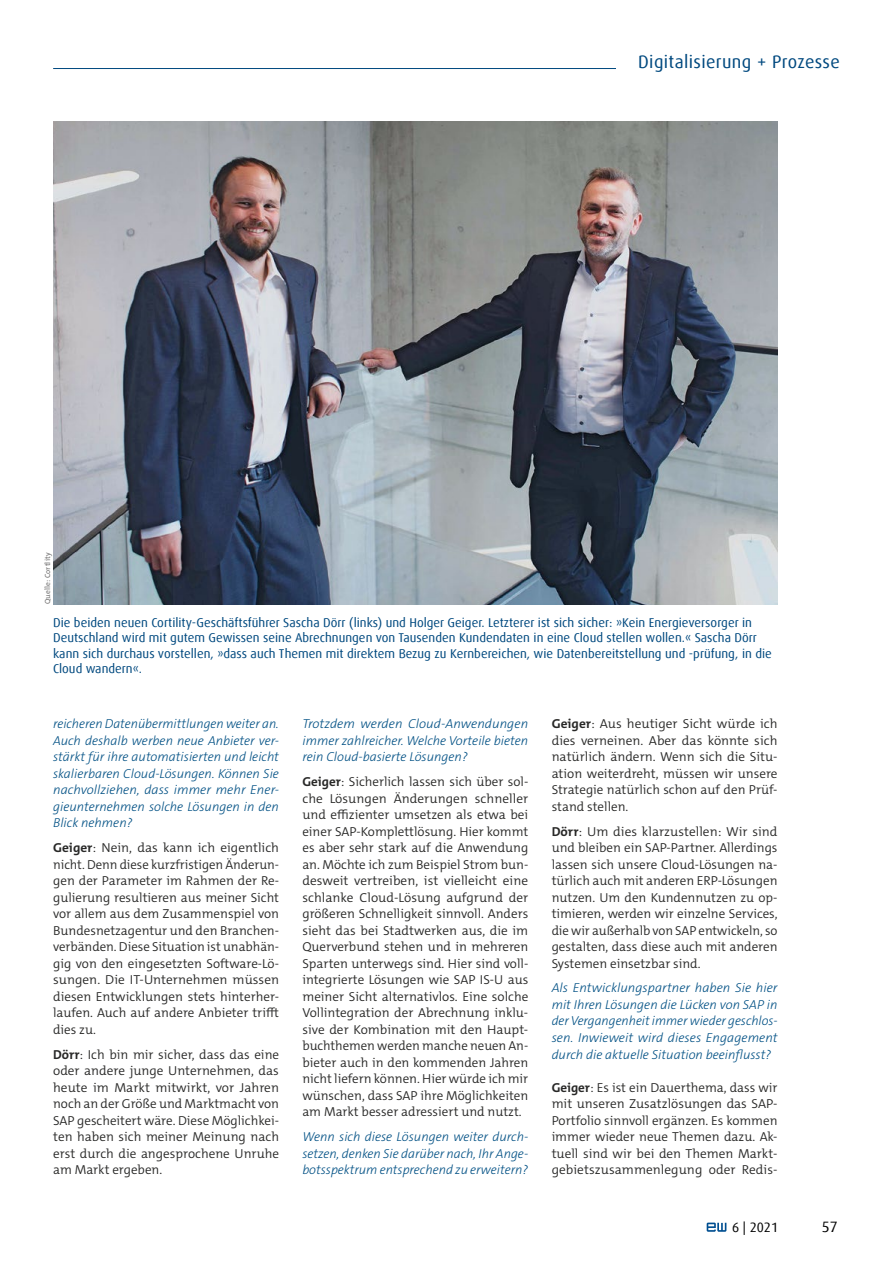
<style>
.page{position:relative;width:893px;height:1263px;background:#fff}
.page>*{position:absolute;margin:0;border:0;box-sizing:border-box;transform-origin:0 0}
.t1{font:18px "Dax Offc";letter-spacing:.02em;color:#00497f}
.t2{font:15px "Dax Offc";color:#000}
.t3{font:13.5px "Dax Offc";color:#000}
.t4{font:300 13.05px/16.5px "The Mix C5";color:#282827;text-align:justify}
.t5{font:italic 300 13.05px/16.5px "The Sans C5";color:#005084;text-align:justify}
.t6{font:12.75px/15.3px "Dax Offc";color:#00497f}
.t7{font:7.5px "The Mix C5";letter-spacing:.015em;color:#706f6f}
.s1{font-weight:700}
</style>
<div class="page">
<svg style="left:707px;top:1222px;width:19px;height:10px"></svg>
<hr style="left:53px;top:68px;width:787px;height:1px;background:#00497f">
<img style="left:53px;top:122px;width:724px;height:482px">
<div style="left:616px;top:0;width:245px;height:72px;background:#fff"></div>
<p class="t7" style="left:43px;top:604px;width:53px;rotate:-90deg">Quelle: Cortlity</p>
<h1 class="t1" style="left:638px;top:50px;width:203px">Digitalisierung + Prozesse</h1>
<p class="t6" style="left:53px;top:615px;width:720px">Die beiden neuen Cortility-Geschäftsführer Sascha Dörr (links) und Holger Geiger. Letzterer ist sich sicher: »Kein Energieversorger in Deutschland wird mit gutem Gewissen seine Abrechnungen von Tausenden Kundendaten in eine Cloud stellen wollen.« Sascha Dörr kann sich durchaus vorstellen, »dass auch Themen mit direktem Bezug zu Kernbereichen, wie Datenbereitstellung und -prüfung, in die Cloud wandern«.</p>
<p class="t5" style="left:53px;top:716px;width:227px">reicheren Datenübermittlungen weiter an.<br>Auch deshalb werben neue Anbieter ver&shy;stärkt für ihre automatisierten und leicht skalierbaren Cloud-Lösungen. Können Sie nachvollziehen, dass immer mehr Ener&shy;gieunternehmen solche Lösungen in den Blick nehmen?</p>
<p class="t4" style="left:53px;top:840px;width:227px"><span class="s1">Geiger</span>: Nein, das kann ich eigentlich nicht. Denn diese kurzfristigen Änderun&shy;gen der Parameter im Rahmen der Re&shy;gulierung resultieren aus meiner Sicht vor allem aus dem Zusammenspiel von Bundesnetzagentur und den Branchen&shy;verbänden. Diese Situation ist unabhän&shy;gig von den eingesetzten Software-Lö&shy;sungen. Die IT-Unternehmen müssen diesen Entwicklungen stets hinterher&shy;laufen. Auch auf andere Anbieter trifft dies zu.</p>
<p class="t4" style="left:53px;top:1046px;width:228px"><span class="s1">Dörr</span>: Ich bin mir sicher, dass das eine oder andere junge Unternehmen, das heute im Markt mitwirkt, vor Jahren noch an der Größe und Marktmacht von SAP gescheitert wäre. Diese Möglichkei&shy;ten haben sich meiner Meinung nach erst durch die angesprochene Unruhe am Markt ergeben.</p>
<p class="t5" style="left:302px;top:716px;width:227px">Trotzdem werden Cloud-Anwendungen immer zahlreicher. Welche Vorteile bieten rein Cloud-basierte Lösungen?</p>
<p class="t4" style="left:302px;top:774px;width:227px"><span class="s1">Geiger</span>: Sicherlich lassen sich über sol&shy;che Lösungen Änderungen schneller und effizienter umsetzen als etwa bei einer SAP-Komplettlösung. Hier kommt es aber sehr stark auf die Anwendung an. Möchte ich zum Beispiel Strom bun&shy;desweit vertreiben, ist vielleicht eine schlanke Cloud-Lösung aufgrund der größeren Schnelligkeit sinnvoll. Anders sieht das bei Stadtwerken aus, die im Querverbund stehen und in mehreren Sparten unterwegs sind. Hier sind voll&shy;integrierte Lösungen wie SAP IS-U aus meiner Sicht alternativlos. Eine solche Vollintegration der Abrechnung inklu&shy;sive der Kombination mit den Haupt&shy;buchthemen werden manche neuen An&shy;bieter auch in den kommenden Jahren nicht liefern können. Hier würde ich mir wünschen, dass SAP ihre Möglichkeiten am Markt besser adressiert und nutzt.</p>
<p class="t5" style="left:302px;top:1128px;width:227px">Wenn sich diese Lösungen weiter durch&shy;setzen, denken Sie darüber nach, Ihr Ange&shy;botsspektrum entsprechend zu erweitern?</p>
<p class="t4" style="left:552px;top:716px;width:227px"><span class="s1">Geiger</span>: Aus heutiger Sicht würde ich dies verneinen. Aber das könnte sich natürlich ändern. Wenn sich die Situ&shy;ation weiterdreht, müssen wir unsere Strategie natürlich schon auf den Prüf&shy;stand stellen.</p>
<p class="t4" style="left:552px;top:823px;width:227px"><span class="s1">Dörr</span>: Um dies klarzustellen: Wir sind und bleiben ein SAP-Partner. Allerdings lassen sich unsere Cloud-Lösungen na&shy;türlich auch mit anderen ERP-Lösungen nutzen. Um den Kundennutzen zu op&shy;timieren, werden wir einzelne Services, die wir außerhalb von SAP entwickeln, so gestalten, dass diese auch mit anderen Systemen einsetzbar sind.</p>
<p class="t5" style="left:552px;top:980px;width:227px">Als Entwicklungspartner haben Sie hier mit Ihren Lösungen die Lücken von SAP in der Vergangenheit immer wieder geschlos&shy;sen. Inwieweit wird dieses Engagement durch die aktuelle Situation beeinflusst?</p>
<p class="t4" style="left:552px;top:1079px;width:227px"><span class="s1">Geiger</span>: Es ist ein Dauerthema, dass wir mit unseren Zusatzlösungen das SAP-Portfolio sinnvoll ergänzen. Es kommen immer wieder neue Themen dazu. Ak&shy;tuell sind wir bei den Themen Markt&shy;gebietszusammenlegung oder Redis-</p>
<p class="t3" style="left:732px;top:1218px;width:48px">6 | 2021</p>
<p class="t2" style="left:822px;top:1217px;width:17px">57</p>
</div>
